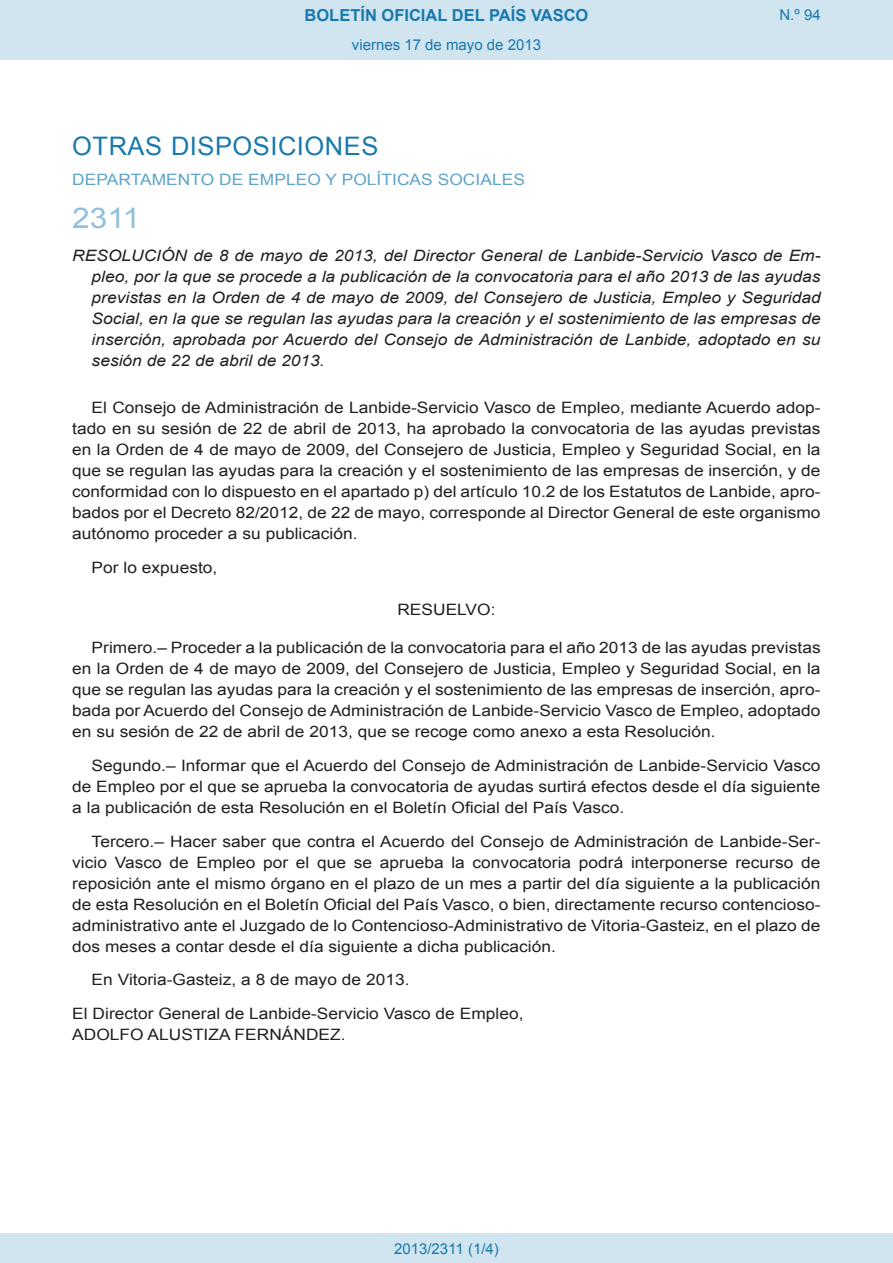
<style>
.page{position:relative;width:893px;height:1263px;background:#fff}
.page>*{position:absolute;margin:0;border:0;box-sizing:border-box;transform-origin:0 0}
.BOPVOrden{font:28.5px "Arial";color:#90c0db;scale:1.11 1}
.BOPVSeccion{font:25.5px "Arial";letter-spacing:.02em;color:#1879ad}
.t1{font:700 16.5px "Arial";color:#1879ad}
.BOPVDetalle{font:15.6px/21px "Arial";color:#231f20;text-align:justify;scale:1.11 1}
.BOPVTitulo{font:italic 15.6px/21px "Arial";color:#231f20;text-align:justify;scale:1.11 1}
.BOPVFirmaPuesto{font:15.6px "Arial";color:#231f20;scale:1.11 1}
.BOPVOrganismo{font:15.6px "Arial";letter-spacing:.005em;color:#5ea4ca;scale:1.11 1}
.BOPVFirmaLugFec{font:15.6px "Arial";color:#231f20;scale:1.11 1}
.BOPVFirmaNombre{font:15.6px "Arial";color:#231f20;scale:1.11 1}
.BOPVClave{font:15.6px "Arial";color:#231f20;scale:1.11 1}
.Paginacion_Centro{font:15px "Arial";color:#1879ad}
</style>
<div class="page">
<div style="left:0;top:0;width:893px;height:60px;background:#d0e5f0"></div>
<div style="left:0;top:1233px;width:893px;height:30px;background:#d0e5f0"></div>
<p class="t1" style="left:305px;top:4px;width:285px">BOLETÍN OFICIAL DEL PAÍS VASCO</p>
<p class="Paginacion_Centro" style="left:352px;top:35px;width:191px">viernes 17 de mayo de 2013</p>
<p class="Paginacion_Centro" style="left:779px;top:5px;width:43px">N.º 94</p>
<p class="BOPVSeccion" style="left:72px;top:129px;width:308px">OTRAS DISPOSICIONES</p>
<p class="BOPVOrganismo" style="left:72px;top:169px;width:409px">DEPARTAMENTO DE EMPLEO Y POLÍTICAS SOCIALES</p>
<p class="BOPVOrden" style="left:72px;top:199px;width:63px">2311</p>
<p class="BOPVTitulo" style="left:92px;top:246px;width:658px;text-indent:-19px">RESOLUCIÓN de 8 de mayo de 2013, del Director General de Lanbide-Servicio Vasco de Em&shy;pleo, por la que se procede a la publicación de la convocatoria para el año 2013 de las ayudas previstas en la Orden de 4 de mayo de 2009, del Consejero de Justicia, Empleo y Seguridad Social, en la que se regulan las ayudas para la creación y el sostenimiento de las empresas de inserción, aprobada por Acuerdo del Consejo de Administración de Lanbide, adoptado en su sesión de 22 de abril de 2013.</p>
<p class="BOPVDetalle" style="left:72px;top:397px;width:676px;text-indent:19px">El Consejo de Administración de Lanbide-Servicio Vasco de Empleo, mediante Acuerdo adop&shy;tado en su sesión de 22 de abril de 2013, ha aprobado la convocatoria de las ayudas previstas en la Orden de 4 de mayo de 2009, del Consejero de Justicia, Empleo y Seguridad Social, en la que se regulan las ayudas para la creación y el sostenimiento de las empresas de inserción, y de conformidad con lo dispuesto en el apartado p) del artículo 10.2 de los Estatutos de Lanbide, apro&shy;bados por el Decreto 82/2012, de 22 de mayo, corresponde al Director General de este organismo autónomo proceder a su publicación.</p>
<p class="BOPVDetalle" style="left:92px;top:557px;width:115px">Por lo expuesto,</p>
<p class="BOPVClave" style="left:397px;top:599px;width:90px">RESUELVO:</p>
<p class="BOPVDetalle" style="left:72px;top:637px;width:676px;text-indent:19px">Primero.– Proceder a la publicación de la convocatoria para el año 2013 de las ayudas previstas en la Orden de 4 de mayo de 2009, del Consejero de Justicia, Empleo y Seguridad Social, en la que se regulan las ayudas para la creación y el sostenimiento de las empresas de inserción, apro&shy;bada por Acuerdo del Consejo de Administración de Lanbide-Servicio Vasco de Empleo, adoptado en su sesión de 22 de abril de 2013, que se recoge como anexo a esta Resolución.</p>
<p class="BOPVDetalle" style="left:72px;top:755px;width:676px;text-indent:19px">Segundo.– Informar que el Acuerdo del Consejo de Administración de Lanbide-Servicio Vasco de Empleo por el que se aprueba la convocatoria de ayudas surtirá efectos desde el día siguiente a la publicación de esta Resolución en el Boletín Oficial del País Vasco.</p>
<p class="BOPVDetalle" style="left:72px;top:831px;width:676px;text-indent:19px">Tercero.– Hacer saber que contra el Acuerdo del Consejo de Administración de Lanbide-Ser&shy;vicio Vasco de Empleo por el que se aprueba la convocatoria podrá interponerse recurso de reposición ante el mismo órgano en el plazo de un mes a partir del día siguiente a la publicación de esta Resolución en el Boletín Oficial del País Vasco, o bien, directamente recurso contencioso&shy;administrativo ante el Juzgado de lo Contencioso-Administrativo de Vitoria-Gasteiz, en el plazo de dos meses a contar desde el día siguiente a dicha publicación.</p>
<p class="BOPVFirmaLugFec" style="left:92px;top:970px;width:288px">En Vitoria-Gasteiz, a 8 de mayo de 2013.</p>
<p class="BOPVFirmaPuesto" style="left:72px;top:1003px;width:408px">El Director General de Lanbide-Servicio Vasco de Empleo,</p>
<p class="BOPVFirmaNombre" style="left:72px;top:1024px;width:248px">ADOLFO ALUSTIZA FERNÁNDEZ.</p>
<p class="Paginacion_Centro" style="left:394px;top:1238px;width:106px">2013/2311 (1/4)</p>
</div>
